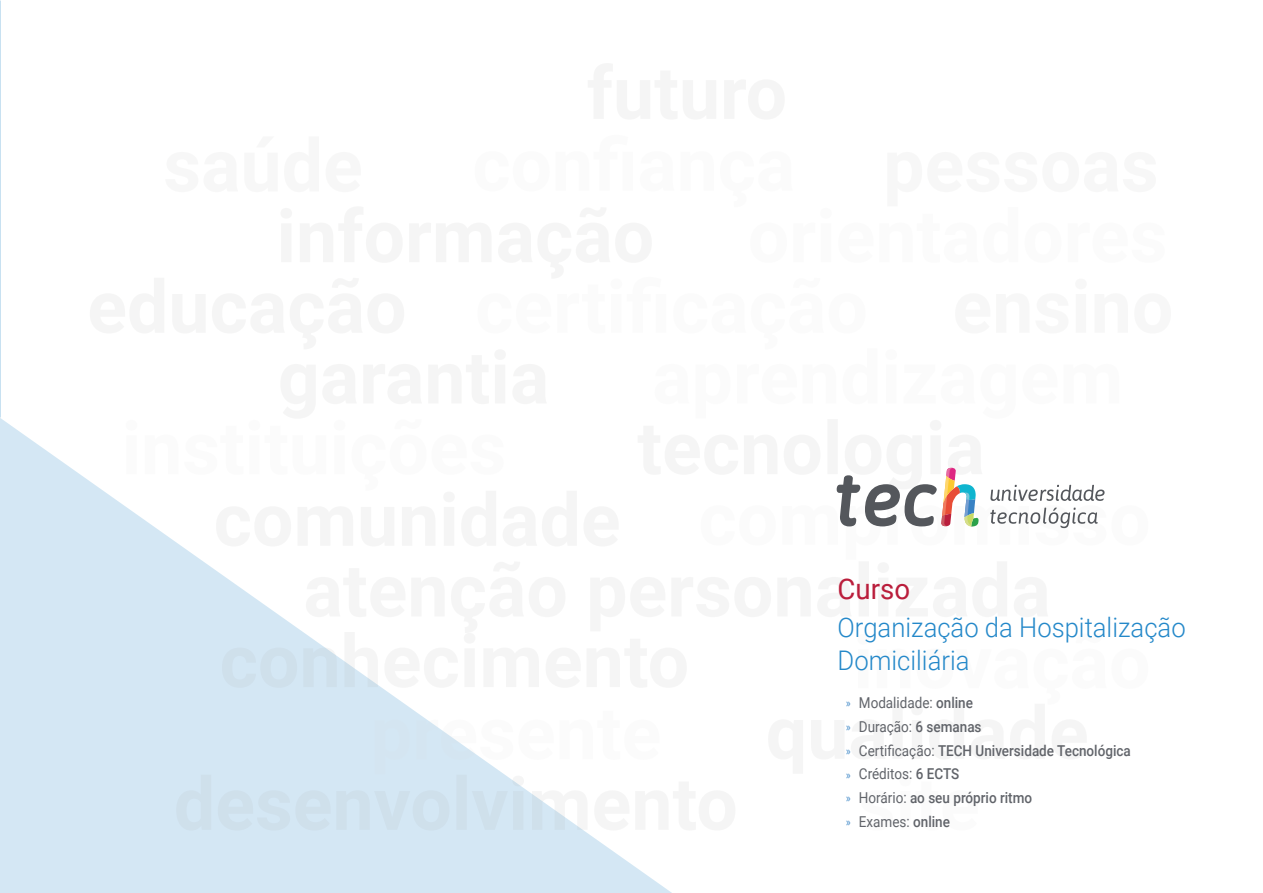
<style>
.page{position:relative;width:1263px;height:893px;background:#fff}
.page>*{position:absolute;margin:0;border:0;box-sizing:border-box;transform-origin:0 0}
.t1{font:28.5px "Roboto";color:#ba1e3c}
.t2{font:300 27px/33px "Roboto";color:#2488c9;scale:.95 1}
.t3{font:500 15px/23.7px "Roboto";color:#61646a;scale:.9 1}
.s1{font-family:"Myriad Pro";font-weight:400;font-size:12px;color:#3783c5}
.s2{font-weight:400}
</style>
<div class="page">
<svg style="left:0;top:418px;width:672px;height:475px;background:#d9eaf5"></svg>
<svg style="left:306px;top:561px;width:366px;height:71px"></svg>
<svg style="left:222px;top:632px;width:450px;height:56px"></svg>
<svg style="left:176px;top:711px;width:496px;height:119px"></svg>
<svg style="left:90px;top:418px;width:1015px;height:142px"></svg>
<h1 class="t1" style="left:838px;top:569px;width:74px">Curso</h1>
<h2 class="t2" style="left:838px;top:610px;width:368px">Organização da Hospitalização<br>Domiciliária</h2>
<p class="t3" style="left:846px;top:690px;width:318px"><span class="s1">»</span> <span class="s2">Modalidade:</span> online<br><span class="s1">»</span> <span class="s2">Duração:</span> 6 semanas<br><span class="s1">»</span> <span class="s2">Certificação:</span> TECH Universidade Tecnológica <span class="s1">»</span> <span class="s2">Créditos:</span> 6 ECTS<br><span class="s1">»</span> <span class="s2">Horário:</span> ao seu próprio ritmo<br><span class="s1">»</span> <span class="s2">Exames:</span> online</p>
</div>
